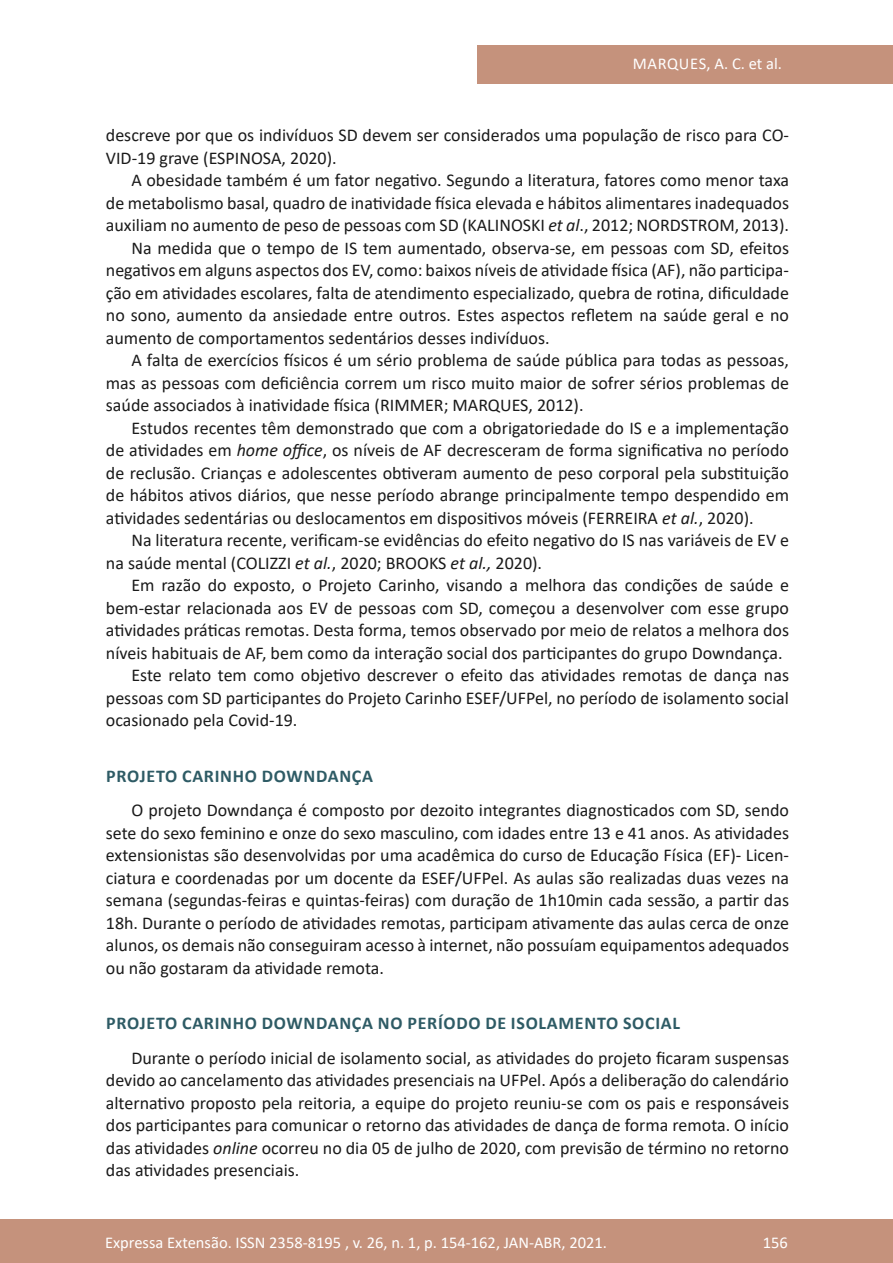
<style>
.page{position:relative;width:893px;height:1263px;background:#fff}
.page>*{position:absolute;margin:0;border:0;box-sizing:border-box;transform-origin:0 0}
.texto{font:18px/22.5px "Calibri";color:#1a1a1a;text-align:justify}
.subtitulo{font:700 18px "Calibri";letter-spacing:.04em;color:#2e5b65}
.t1{font:16.5px "Calibri";color:#fff}
.t2{font:16.5px "Calibri";letter-spacing:.035em;color:#fff}
.s1{font-style:italic}
</style>
<div class="page">
<div style="left:0;top:1219px;width:893px;height:44px;background:#c5927c"></div>
<div style="left:477px;top:45px;width:416px;height:39px;background:#c5927c"></div>
<p class="t2" style="left:633px;top:52px;width:151px">MARQUES, A. C. et al.</p>
<p class="texto" style="left:106px;top:124px;width:685px">descreve por que os indivíduos SD devem ser considerados uma população de risco para CO-<br>VID-19 grave (ESPINOSA, 2020).</p>
<p class="texto" style="left:106px;top:169px;width:685px;text-indent:26px">A obesidade também é um fator negativo. Segundo a literatura, fatores como menor taxa de metabolismo basal, quadro de inatividade física elevada e hábitos alimentares inadequados auxiliam no aumento de peso de pessoas com SD (KALINOSKI <span class="s1">et al</span>., 2012; NORDSTROM, 2013).</p>
<p class="texto" style="left:106px;top:236px;width:685px;text-indent:26px">Na medida que o tempo de IS tem aumentado, observa-se, em pessoas com SD, efeitos negativos em alguns aspectos dos EV, como: baixos níveis de atividade física (AF), não participa&shy;ção em atividades escolares, falta de atendimento especializado, quebra de rotina, dificuldade no sono, aumento da ansiedade entre outros. Estes aspectos refletem na saúde geral e no aumento de comportamentos sedentários desses indivíduos.</p>
<p class="texto" style="left:106px;top:349px;width:685px;text-indent:26px">A falta de exercícios físicos é um sério problema de saúde pública para todas as pessoas, mas as pessoas com deficiência correm um risco muito maior de sofrer sérios problemas de saúde associados à inatividade física (RIMMER; MARQUES, 2012).</p>
<p class="texto" style="left:106px;top:416px;width:685px;text-indent:26px">Estudos recentes têm demonstrado que com a obrigatoriedade do IS e a implementação de atividades em <span class="s1">home office</span>, os níveis de AF decresceram de forma significativa no período de reclusão. Crianças e adolescentes obtiveram aumento de peso corporal pela substituição de hábitos ativos diários, que nesse período abrange principalmente tempo despendido em atividades sedentárias ou deslocamentos em dispositivos móveis (FERREIRA <span class="s1">et al.</span>, 2020).</p>
<p class="texto" style="left:106px;top:529px;width:685px;text-indent:26px">Na literatura recente, verificam-se evidências do efeito negativo do IS nas variáveis de EV e na saúde mental (COLIZZI <span class="s1">et al.</span>, 2020; BROOKS <span class="s1">et al.,</span> 2020).</p>
<p class="texto" style="left:106px;top:574px;width:685px;text-indent:26px">Em razão do exposto, o Projeto Carinho, visando a melhora das condições de saúde e bem-estar relacionada aos EV de pessoas com SD, começou a desenvolver com esse grupo atividades práticas remotas. Desta forma, temos observado por meio de relatos a melhora dos níveis habituais de AF, bem como da interação social dos participantes do grupo Downdança.</p>
<p class="texto" style="left:106px;top:664px;width:685px;text-indent:26px">Este relato tem como objetivo descrever o efeito das atividades remotas de dança nas pessoas com SD participantes do Projeto Carinho ESEF/UFPel, no período de isolamento social ocasionado pela Covid-19.</p>
<p class="subtitulo" style="left:106px;top:763px;width:268px">PROJETO CARINHO DOWNDANÇA</p>
<p class="texto" style="left:106px;top:799px;width:685px;text-indent:26px">O projeto Downdança é composto por dezoito integrantes diagnosticados com SD, sendo sete do sexo feminino e onze do sexo masculino, com idades entre 13 e 41 anos. As atividades extensionistas são desenvolvidas por uma acadêmica do curso de Educação Física (EF)- Licen&shy;ciatura e coordenadas por um docente da ESEF/UFPel. As aulas são realizadas duas vezes na semana (segundas-feiras e quintas-feiras) com duração de 1h10min cada sessão, a partir das 18h. Durante o período de atividades remotas, participam ativamente das aulas cerca de onze alunos, os demais não conseguiram acesso à internet, não possuíam equipamentos adequados ou não gostaram da atividade remota.</p>
<p class="subtitulo" style="left:106px;top:1011px;width:575px">PROJETO CARINHO DOWNDANÇA NO PERÍODO DE ISOLAMENTO SOCIAL</p>
<p class="texto" style="left:106px;top:1046px;width:685px;text-indent:26px">Durante o período inicial de isolamento social, as atividades do projeto ficaram suspensas devido ao cancelamento das atividades presenciais na UFPel. Após a deliberação do calendário alternativo proposto pela reitoria, a equipe do projeto reuniu-se com os pais e responsáveis dos participantes para comunicar o retorno das atividades de dança de forma remota. O início das atividades <span class="s1">online</span> ocorreu no dia 05 de julho de 2020, com previsão de término no retorno das atividades presenciais.</p>
<p class="t1" style="left:105px;top:1230px;width:503px">Expressa Extensão. ISSN 2358-8195 , v. 26, n. 1, p. 154-162, JAN-ABR, 2021.</p>
<p class="t1" style="left:763px;top:1230px;width:27px">156</p>
</div>
